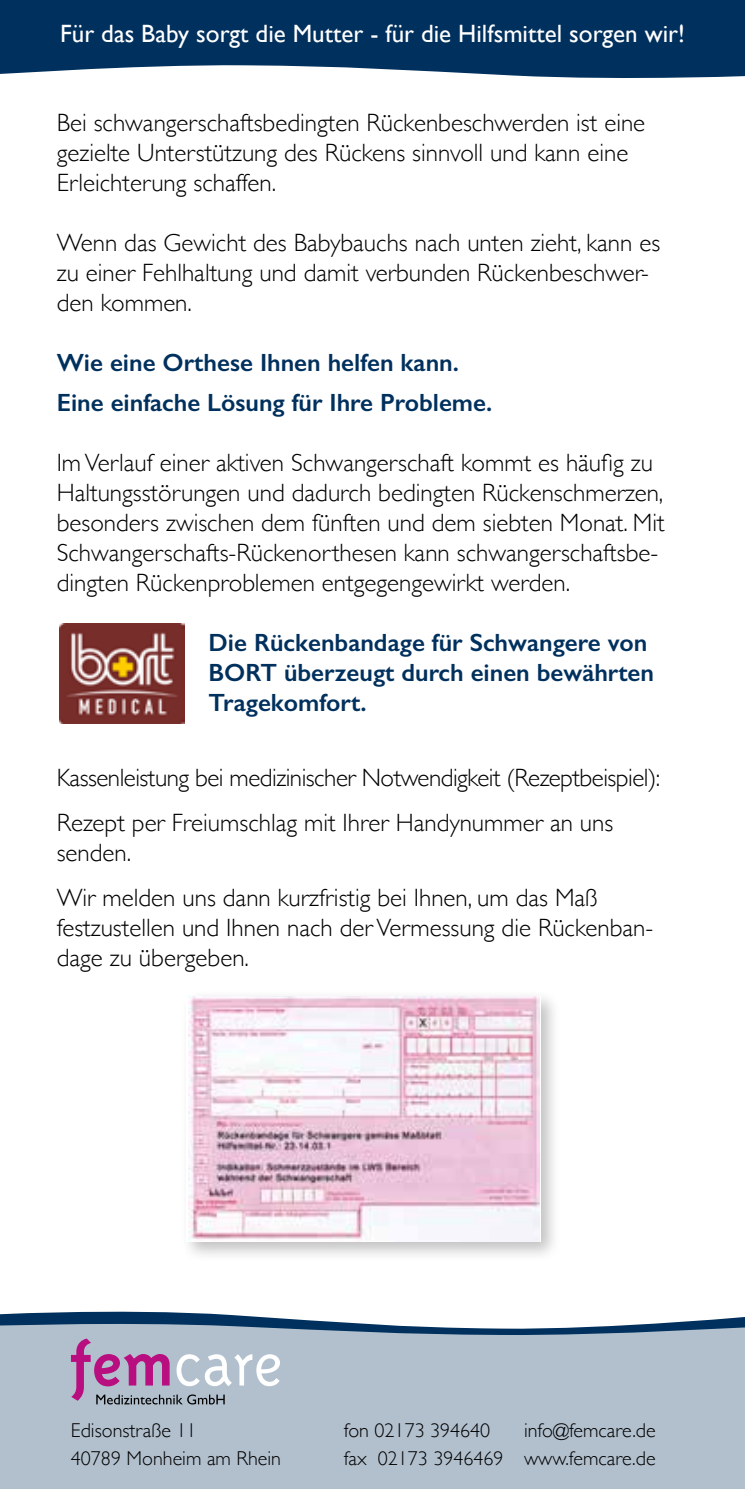
<style>
.page{position:relative;width:745px;height:1489px;background:#fff}
.page>*{position:absolute;margin:0;border:0;box-sizing:border-box;transform-origin:0 0}
.t1{font:300 25px/30px "Gill Sans";color:#000}
.t2{font:600 25px/30px "Gill Sans";color:#00305d}
.t3{font:300 25px/45px "Gill Sans";letter-spacing:-.02em;color:#000}
.t4{font:25px "Gill Sans";color:#fff}
.t5{font:300 20px "Gill Sans";color:#000}
</style>
<div class="page">
<svg style="left:0;top:1311px;width:744px;height:10px"></svg>
<div style="left:0;top:1321px;width:744px;height:167px;background:#b2c0ce"></div>
<svg style="left:0;top:0;width:744px;height:78px;background:#15416a"></svg>
<svg style="left:71px;top:1338px;width:209px;height:66px;background:#b4a7c1"></svg>
<div style="left:179px;top:989px;width:382px;height:273px;background:#000;opacity:.25"></div>
<img style="left:188px;top:996px;width:351px;height:245px">
<img style="left:60px;top:623px;width:124px;height:100px">
<p class="t4" style="left:60px;top:19px;width:626px">Für das Baby sorgt die Mutter - für die Hilfsmittel sorgen wir!</p>
<p class="t1" style="left:57px;top:106px;width:589px">Bei schwangerschaftsbedingten Rückenbeschwerden ist eine gezielte Unterstützung des Rückens sinnvoll und kann eine<br>Erleichterung schaffen.</p>
<p class="t1" style="left:57px;top:226px;width:604px">Wenn das Gewicht des Babybauchs nach unten zieht, kann es zu einer Fehlhaltung und damit verbunden Rückenbeschwer&shy;den kommen.</p>
<p class="t2" style="left:57px;top:342px;width:436px;line-height:40px">Wie eine Orthese Ihnen helfen kann.<br>Eine einfache Lösung für Ihre Probleme.</p>
<p class="t1" style="left:57px;top:446px;width:609px">ImVerlauf einer aktiven Schwangerschaft kommt es häufig zu Haltungsstörungen und dadurch bedingten Rückenschmerzen, besonders zwischen dem fünften und dem siebten Monat. Mit Schwangerschafts-Rückenorthesen kann schwangerschaftsbe&shy;dingten Rückenproblemen entgegengewirkt werden.</p>
<p class="t2" style="left:208px;top:627px;width:446px">Die Rückenbandage für Schwangere von<br>BORT überzeugt durch einen bewährten<br>Tragekomfort.</p>
<p class="t3" style="left:57px;top:754px;width:604px">Kassenleistung bei medizinischer Notwendigkeit (Rezeptbeispiel):<br>Rezept per Freiumschlag mit Ihrer Handynummer an uns</p>
<p class="t1" style="left:57px;top:829px;width:542px;line-height:45px">senden.<br>Wir melden uns dann kurzfristig bei Ihnen, um das Maß</p>
<p class="t1" style="left:57px;top:911px;width:597px">festzustellen und Ihnen nach derVermessung die Rückenban&shy;dage zu übergeben.</p>
<p class="t5" style="left:71px;top:1414px;width:127px">Edisonstraße 11</p>
<p class="t5" style="left:343px;top:1414px;width:148px">fon 02173 394640</p>
<p class="t5" style="left:523px;top:1414px;width:133px">info@femcare.de</p>
<p class="t5" style="left:71px;top:1442px;width:211px">40789 Monheim am Rhein</p>
<p class="t5" style="left:343px;top:1442px;width:313px">fax 02173 3946469 www.femcare.de</p>
</div>
